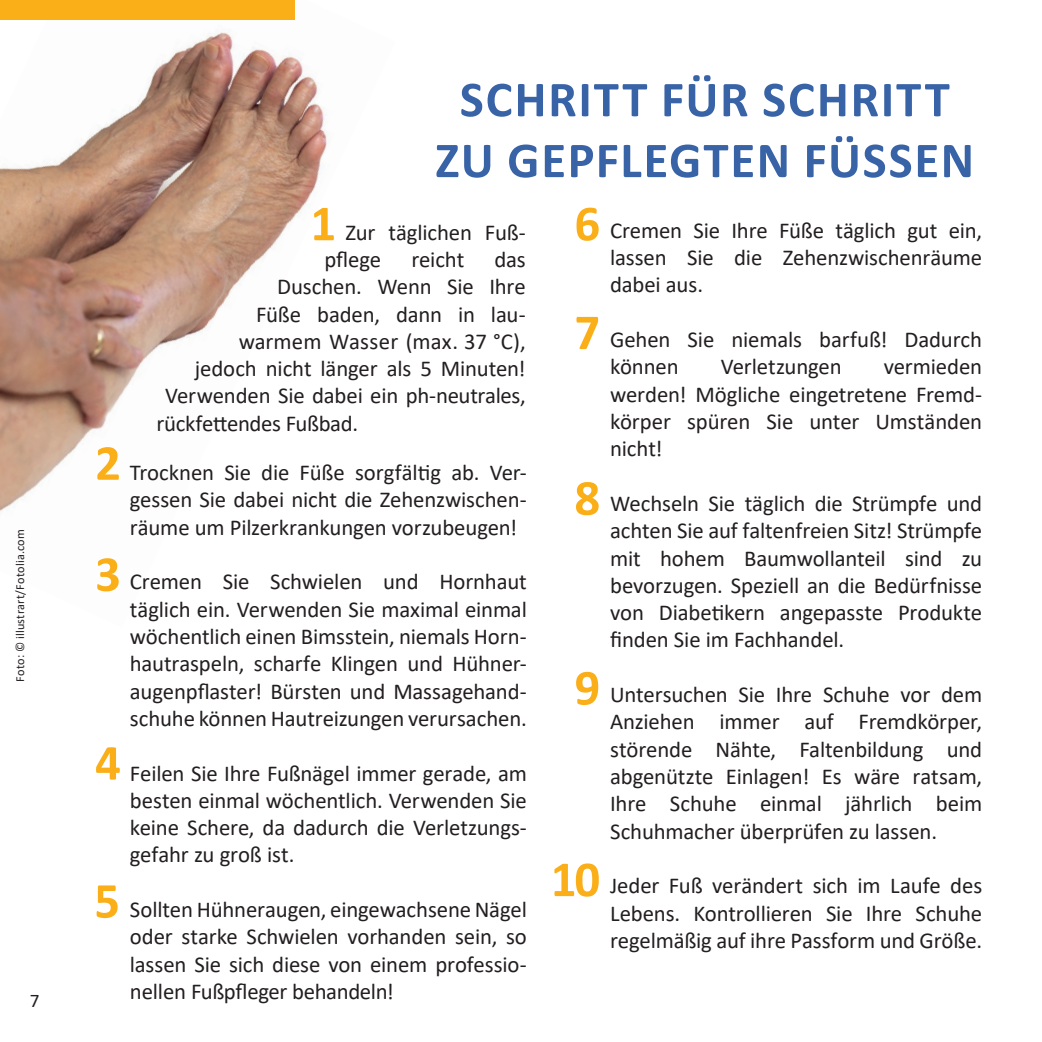
<style>
.page{position:relative;width:1042px;height:1042px;background:#fff}
.page>*{position:absolute;margin:0;border:0;box-sizing:border-box;transform-origin:0 0}
.t1{font:700 50.75px/60.9px "Calibri";letter-spacing:.035em;color:#3863a7;text-align:center}
.t2{font:700 50.75px/108.7px "Calibri";color:#faaf18}
.t3{font:22.75px/27.3px "Calibri";letter-spacing:-.01em;color:#231f20;text-align:justify}
.t4{font:22.75px "Calibri";letter-spacing:.01em;color:#231f20}
.t5{font:19.25px "Calibri";color:#231f20}
.t6{font:12.25px "Calibri";letter-spacing:.015em;color:#231f20}
</style>
<div class="page">
<img style="left:0;top:0;width:327px;height:511px">
<div style="left:0;top:0;width:294px;height:20px;background:#faaf18"></div>
<p class="t6" style="left:12px;top:681px;width:154px;rotate:-90deg">Foto: © illustrart/Fotolia.com</p>
<p class="t5" style="left:30px;top:987px;width:11px">7</p>
<h1 class="t1" style="left:435px;top:68px;width:540px">SCHRITT FÜR SCHRITT<br>ZU GEPFLEGTEN FÜSSEN</h1>
<h1 class="t2" style="left:95px;top:407px;width:27px;line-height:111.1px">2<br>3</h1>
<h1 class="t2" style="left:95px;top:707px;width:27px">4</h1>
<h1 class="t2" style="left:94px;top:845px;width:27px">5</h1>
<h1 class="t2" style="left:310px;top:168px;width:27px">1</h1>
<p class="t3" style="left:324px;top:218px;width:203px;text-indent:21px">Zur täglichen Fuß&shy;pflege</p>
<p class="t3" style="left:411px;top:245px;width:54px">reicht</p>
<p class="t3" style="left:494px;top:245px;width:33px">das</p>
<p class="t3" style="left:277px;top:272px;width:250px">Duschen. Wenn Sie Ihre</p>
<p class="t3" style="left:256px;top:300px;width:271px">Füße baden, dann in lau-</p>
<p class="t4" style="left:239px;top:325px;width:289px">warmem Wasser (max. 37 °C),</p>
<p class="t3" style="left:195px;top:354px;width:332px">jedoch nicht länger als 5 Minuten!</p>
<p class="t3" style="left:165px;top:382px;width:362px">Verwenden Sie dabei ein ph-neutrales,</p>
<p class="t3" style="left:156px;top:409px;width:203px">rückfettendes Fußbad.</p>
<p class="t3" style="left:130px;top:458px;width:398px">Trocknen Sie die Füße sorgfältig ab. Ver&shy;gessen Sie dabei nicht die Zehenzwischen&shy;räume um Pilzerkrankungen vorzubeugen!</p>
<p class="t3" style="left:130px;top:567px;width:398px">Cremen Sie Schwielen und Hornhaut täglich ein. Verwenden Sie maximal einmal wöchentlich einen Bimsstein, niemals Horn&shy;hautraspeln, scharfe Klingen und Hühner&shy;augenpflaster! Bürsten und Massagehand&shy;schuhe können Hautreizungen verursachen.</p>
<p class="t3" style="left:130px;top:759px;width:398px">Feilen Sie Ihre Fußnägel immer gerade, am besten einmal wöchentlich. Verwenden Sie keine Schere, da dadurch die Verletzungs&shy;gefahr zu groß ist.</p>
<p class="t3" style="left:130px;top:895px;width:398px">Sollten Hühneraugen, eingewachsene Nägel oder starke Schwielen vorhanden sein, so lassen Sie sich diese von einem professio&shy;nellen Fußpfleger behandeln!</p>
<h1 class="t2" style="left:574px;top:168px;width:27px">6<br>7</h1>
<h1 class="t2" style="left:574px;top:443px;width:27px">8</h1>
<h1 class="t2" style="left:574px;top:632px;width:27px">9</h1>
<h1 class="t2" style="left:551px;top:824px;width:51px">10</h1>
<p class="t3" style="left:610px;top:216px;width:374px">Cremen Sie Ihre Füße täglich gut ein, lassen Sie die Zehenzwischenräume dabei aus.</p>
<p class="t3" style="left:610px;top:325px;width:374px">Gehen Sie niemals barfuß! Dadurch können</p>
<p class="t3" style="left:721px;top:353px;width:123px">Verletzungen</p>
<p class="t3" style="left:610px;top:353px;width:374px;text-indent:274px">vermieden werden! Mögliche eingetretene Fremd&shy;körper spüren Sie unter Umständen nicht!</p>
<p class="t3" style="left:610px;top:489px;width:374px">Wechseln Sie täglich die Strümpfe und achten Sie auf faltenfreien Sitz! Strümpfe mit hohem Baumwollanteil sind zu bevorzugen. Speziell an die Bedürfnisse von Diabetikern angepasste Produkte finden Sie im Fachhandel.</p>
<p class="t3" style="left:610px;top:680px;width:374px">Untersuchen Sie Ihre Schuhe vor dem Anziehen immer auf Fremdkörper, störende Nähte, Faltenbildung und abgenützte Einlagen! Es wäre ratsam, Ihre Schuhe einmal jährlich beim Schuhmacher überprüfen zu lassen.</p>
<p class="t3" style="left:610px;top:871px;width:374px">Jeder Fuß verändert sich im Laufe des Lebens. Kontrollieren Sie Ihre Schuhe regelmäßig auf ihre Passform und Größe.</p>
</div>
